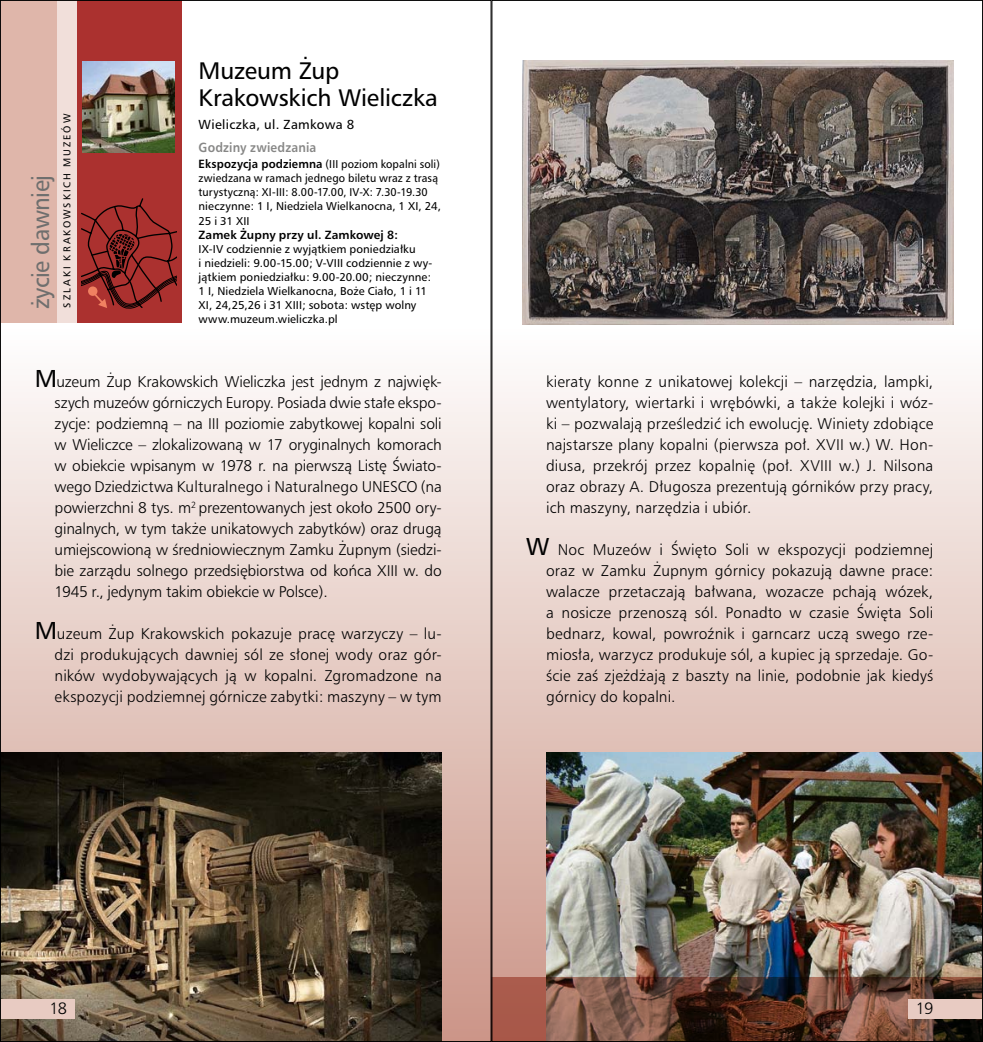
<style>
.page{position:relative;width:983px;height:1042px;background:#fff}
.page>*{position:absolute;margin:0;border:0;box-sizing:border-box;transform-origin:0 0}
.t1{font:24.5px "Humnst 777 PL";letter-spacing:-.02em;color:#6f6f6e;scale:.95 1}
.t2{font:23.97px/26.9px "Humnst 777 PL";letter-spacing:-.01em;color:#000}
.t3{font:15.75px "Humnst 777 Lt PL";color:#000}
.t4{font:14.88px/21px "Humnst 777 Lt PL";letter-spacing:.005em;color:#000;text-align:justify}
.t5{font:13.12px "Humnst 777 PL";letter-spacing:.02em;color:#000}
.t6{font:700 12.78px "Humnst 777 PL";letter-spacing:.015em;color:#878786;scale:.91 1}
.t7{font:11.38px/14px "Humnst 777 PL";letter-spacing:.005em;color:#000}
.t8{font:11.38px/14px "Humnst 777 PL";letter-spacing:.005em;color:#000;scale:.95 1}
.t9{font:700 11.38px "Humnst 777 PL";letter-spacing:.01em;color:#000}
.t10{font:9.97px "Humnst 777 PL";letter-spacing:.195em;color:#000}
.s1{font-weight:700}
.s2{font-family:"Humnst 777 PL";font-size:24.5px}
</style>
<div class="page">
<div style="left:491px;top:322px;width:491px;height:720px;background:linear-gradient(to bottom,#fff,#c99384)"></div>
<div style="left:0;top:322px;width:491px;height:720px;background:linear-gradient(to bottom,#fffffe,#ca9486)"></div>
<div style="left:56px;top:0;width:21px;height:322px;background:#f1dfda"></div>
<div style="left:0;top:0;width:56px;height:322px;background:#dfb6aa"></div>
<div style="left:77px;top:0;width:104px;height:322px;background:#ab312f"></div>
<img style="left:546px;top:752px;width:434px;height:225px">
<svg style="left:493px;top:977px;width:487px;height:63px;background:#6b4336"></svg>
<img style="left:522px;top:60px;width:430px;height:265px">
<img style="left:2px;top:752px;width:439px;height:288px">
<img style="left:83px;top:61px;width:91px;height:92px">
<div style="left:0;top:999px;width:74px;height:19px;background:#e8cbc2"></div>
<div style="left:908px;top:999px;width:74px;height:19px;background:#e8cbc2"></div>
<svg style="left:82px;top:198px;width:94px;height:111px"></svg>
<p class="t10" style="left:61px;top:308px;width:195px;rotate:-90deg">SZLAKI KRAKOWSKICH MUZEÓW</p>
<h1 class="t1" style="left:25px;top:309px;width:144px;rotate:-90deg">życie dawniej</h1>
<h2 class="t2" style="left:198px;top:57px;width:241px">Muzeum Żup<br>Krakowskich Wieliczka</h2>
<p class="t5" style="left:198px;top:117px;width:157px">Wieliczka, ul. Zamkowa 8</p>
<p class="t6" style="left:198px;top:138px;width:131px">Godziny zwiedzania</p>
<p class="t8" style="left:198px;top:157px;width:257px"><span class="s1">Ekspozycja podziemna</span> (III poziom kopalni soli) zwiedzana w ramach jednego biletu wraz z trasą turystyczną: XI-III: 8.00-17.00, IV-X: 7.30-19.30 nieczynne: 1 I, Niedziela Wielkanocna, 1 XI, 24, 25 i 31 XII</p>
<p class="t9" style="left:198px;top:227px;width:201px">Zamek Żupny przy ul. Zamkowej 8:</p>
<p class="t7" style="left:198px;top:241px;width:235px">IX-IV codziennie z wyjątkiem poniedziałku<br>i niedzieli: 9.00-15.00; V-VIII codziennie z wy&shy;jątkiem poniedziałku: 9.00-20.00; nieczynne:<br>1 I, Niedziela Wielkanocna, Boże Ciało, 1 i 11<br>XI, 24,25,26 i 31 XIII; sobota: wstęp wolny www.muzeum.wieliczka.pl</p>
<p class="t4" style="left:55px;top:371px;width:388px;text-indent:-20px"><span class="s2">M</span>uzeum Żup Krakowskich Wieliczka jest jednym z najwięk&shy;szych muzeów górniczych Europy. Posiada dwie stałe ekspo&shy;zycje: podziemną – na III poziomie zabytkowej kopalni soli w Wieliczce – zlokalizowaną w 17 oryginalnych komorach w obiekcie wpisanym w 1978 r. na pierwszą Listę Świato&shy;wego Dziedzictwa Kulturalnego i Naturalnego UNESCO (na powierzchni 8 tys. m<sup>2</sup> prezentowanych jest około 2500 ory&shy;ginalnych, w tym także unikatowych zabytków) oraz drugą umiejscowioną w średniowiecznym Zamku Żupnym (siedzi&shy;bie zarządu solnego przedsiębiorstwa od końca XIII w. do 1945 r., jedynym takim obiekcie w Polsce).</p>
<p class="t4" style="left:55px;top:623px;width:388px;text-indent:-20px"><span class="s2">M</span>uzeum Żup Krakowskich pokazuje pracę warzyczy – lu&shy;dzi produkujących dawniej sól ze słonej wody oraz gór&shy;ników wydobywających ją w kopalni. Zgromadzone na ekspozycji podziemnej górnicze zabytki: maszyny – w tym</p>
<p class="t4" style="left:546px;top:370px;width:388px">kieraty konne z unikatowej kolekcji – narzędzia, lampki, wentylatory, wiertarki i wrębówki, a także kolejki i wóz&shy;ki – pozwalają prześledzić ich ewolucję. Winiety zdobiące najstarsze plany kopalni (pierwsza poł. XVII w.) W. Hon&shy;diusa, przekrój przez kopalnię (poł. XVIII w.) J. Nilsona oraz obrazy A. Długosza prezentują górników przy pracy, ich maszyny, narzędzia i ubiór.</p>
<p class="t4" style="left:546px;top:538px;width:388px;text-indent:-20px"><span class="s2">W</span> Noc Muzeów i Święto Soli w ekspozycji podziemnej oraz w Zamku Żupnym górnicy pokazują dawne prace: walacze przetaczają bałwana, wozacze pchają wózek, a nosicze przenoszą sól. Ponadto w czasie Święta Soli bednarz, kowal, powroźnik i garncarz uczą swego rze&shy;miosła, warzycz produkuje sól, a kupiec ją sprzedaje. Go&shy;ście zaś zjeżdżają z baszty na linie, podobnie jak kiedyś górnicy do kopalni.</p>
<p class="t3" style="left:50px;top:998px;width:19px">18</p>
<p class="t3" style="left:915px;top:998px;width:19px">19</p>
</div>
